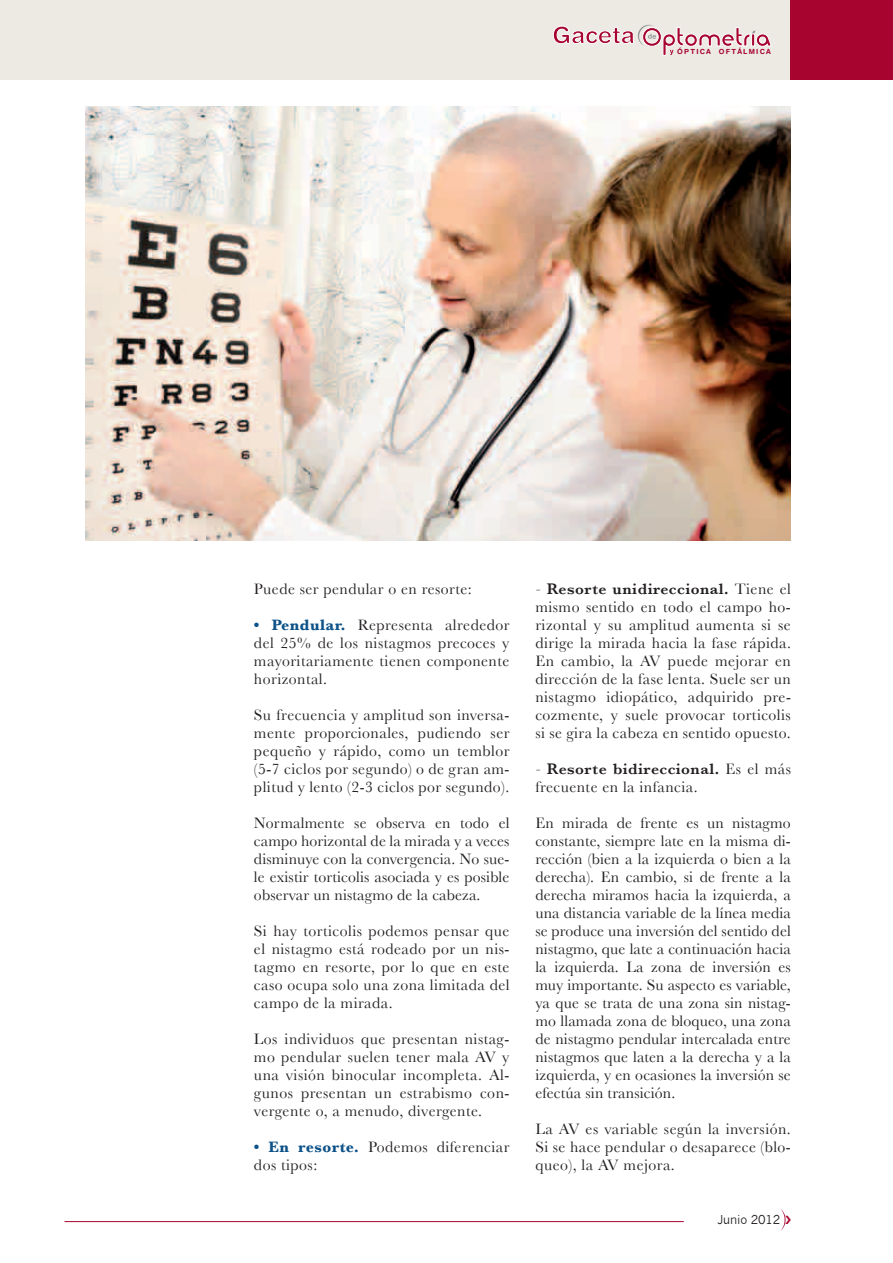
<style>
.page{position:relative;width:893px;height:1263px;background:#fff}
.page>*{position:absolute;margin:0;border:0;box-sizing:border-box;transform-origin:0 0}
.t1{font:15.75px/18px "Baskerville";letter-spacing:.03em;color:#231f20;text-align:justify}
.t2{font:12px "News Gothic";letter-spacing:-.01em;color:#231f20}
.t3{font:700 7.05px "Helvetica Rounded";letter-spacing:.175em;color:#a70530}
.s1{font-weight:700;color:#0d5288}
.s2{font-style:italic}
.s3{font-weight:600}
</style>
<div class="page">
<div style="left:0;top:0;width:893px;height:80px;background:#edeae4"></div>
<div style="left:790px;top:0;width:103px;height:80px;background:#a70530"></div>
<svg style="left:553px;top:25px;width:219px;height:31px"></svg>
<hr style="left:65px;top:1221px;width:619px;height:1px;background:#a70530">
<img style="left:85px;top:106px;width:705px;height:434px">
<svg style="left:780px;top:1209px;width:6px;height:22px"></svg>
<p class="t3" style="left:677px;top:47px;width:95px">ÓPTICA OFTÁLMICA</p>
<p class="t1" style="left:254px;top:580px;width:219px">Puede ser pendular o en resorte:</p>
<p class="t1" style="left:254px;top:616px;width:257px"><span class="s1">• Pendular.</span> Representa alrededor del 25% de los nistagmos precoces y mayoritariamente tienen componente horizontal.</p>
<p class="t1" style="left:254px;top:706px;width:257px">Su frecuencia y amplitud son inversa&shy;mente proporcionales, pudiendo ser pequeño y rápido, como un temblor (5-7 ciclos por segundo) o de gran am&shy;plitud y lento (2-3 ciclos por segundo).</p>
<p class="t1" style="left:254px;top:814px;width:257px">Normalmente se observa en todo el campo horizontal de la mirada y a veces disminuye con la convergencia. No sue&shy;le existir torticolis asociada y es posible observar un nistagmo de la cabeza.</p>
<p class="t1" style="left:254px;top:922px;width:257px">Si hay torticolis podemos pensar que el nistagmo está rodeado por un nis&shy;tagmo en resorte, por lo que en este caso ocupa solo una zona limitada del campo de la mirada.</p>
<p class="t1" style="left:254px;top:1030px;width:257px">Los individuos que presentan nistag&shy;mo pendular suelen tener mala AV y una visión binocular incompleta. Al&shy;gunos presentan un estrabismo con&shy;vergente o, a menudo, divergente.</p>
<p class="t1" style="left:254px;top:1138px;width:257px"><span class="s1">• En resorte.</span> Podemos diferenciar dos tipos:</p>
<p class="t1" style="left:535px;top:580px;width:257px"><span class="s2">-</span> <span class="s3">Resorte unidireccional.</span> Tiene el mismo sentido en todo el campo ho&shy;rizontal y su amplitud aumenta si se dirige la mirada hacia la fase rápida.<br>En cambio, la AV puede mejorar en dirección de la fase lenta. Suele ser un nistagmo idiopático, adquirido pre&shy;cozmente, y suele provocar torticolis si se gira la cabeza en sentido opuesto.</p>
<p class="t1" style="left:535px;top:760px;width:257px"><span class="s2">-</span> <span class="s3">Resorte bidireccional.</span> Es el más frecuente en la infancia.</p>
<p class="t1" style="left:535px;top:814px;width:257px">En mirada de frente es un nistagmo constante, siempre late en la misma di&shy;rección (bien a la izquierda o bien a la derecha). En cambio, si de frente a la derecha miramos hacia la izquierda, a una distancia variable de la línea media se produce una inversión del sentido del nistagmo, que late a continuación hacia la izquierda. La zona de inversión es muy importante. Su aspecto es variable, ya que se trata de una zona sin nistag&shy;mo llamada zona de bloqueo, una zona de nistagmo pendular intercalada entre nistagmos que laten a la derecha y a la izquierda, y en ocasiones la inversión se efectúa sin transición.</p>
<p class="t1" style="left:535px;top:1120px;width:257px">La AV es variable según la inversión.<br>Si se hace pendular o desaparece (blo&shy;queo), la AV mejora.</p>
<p class="t2" style="left:718px;top:1212px;width:64px">Junio 2012</p>
</div>
